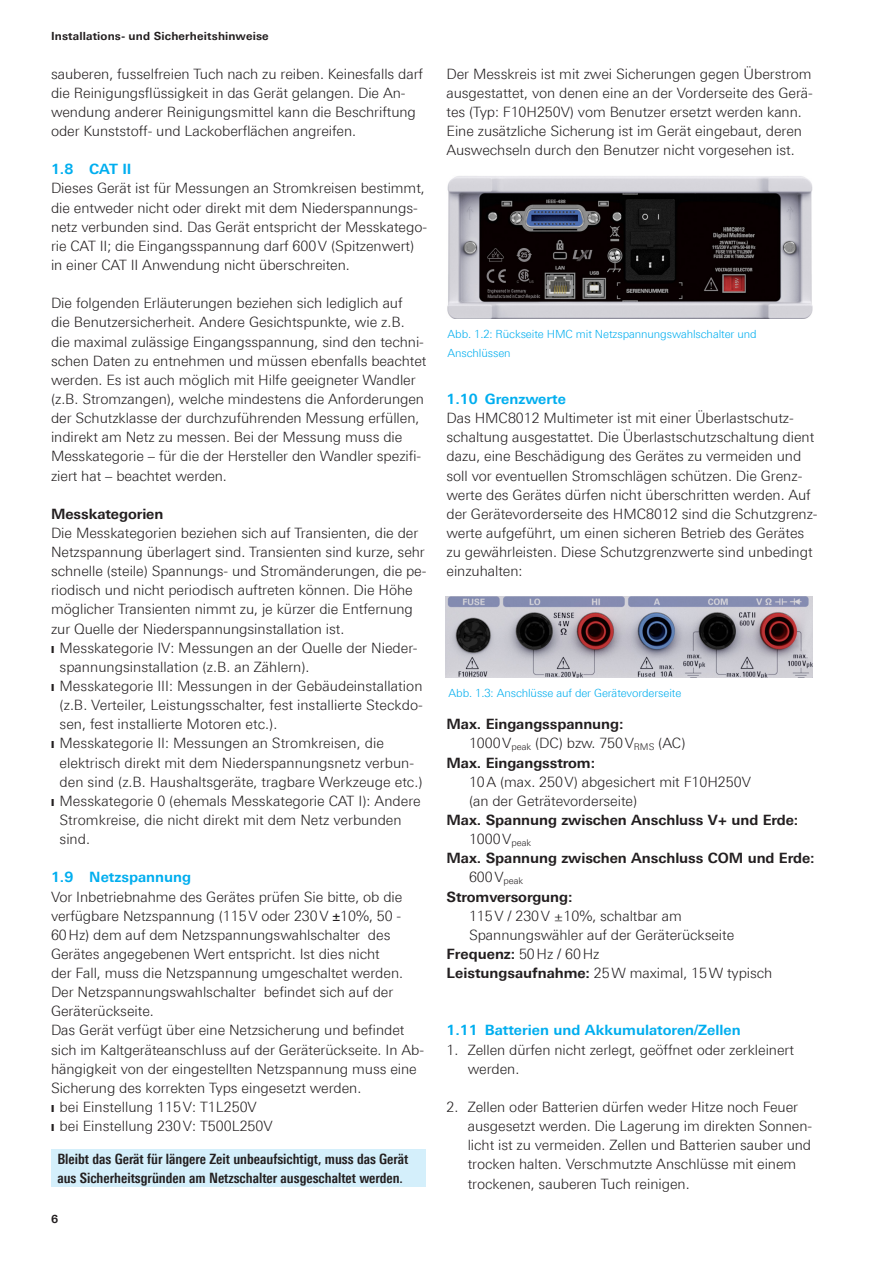
<style>
.page{position:relative;width:893px;height:1263px;background:#fff}
.page>*{position:absolute;margin:0;border:0;box-sizing:border-box;transform-origin:0 0}
.Fließtext{font:300 14.25px/19.2px "Linotype Univers 330";letter-spacing:-.005em;color:#231f20}
.Fließtext_halbfett{font:700 14.25px "Linotype Univers 630";letter-spacing:-.005em;color:#231f20}
.t1{font:700 14.25px/19.2px "Linotype Univers 620 Cn";color:#231f20}
.Subheadline{font:700 14.25px "Linotype Univers 630";color:#00aeef}
.Fließtext-2{font:700 14.25px "Linotype Univers 630";color:#231f20}
.t2{font:300 11.25px/19.2px "Linotype Univers 330";letter-spacing:-.01em;color:#00aeef}
.t3{font:700 11.25px "Linotype Univers 630";letter-spacing:.015em;color:#231f20}
.s1{font-family:"Arial Narrow";font-weight:400}
.s2{font-family:"Linotype Univers 330";font-weight:300}
.s3{font-family:"Linotype Univers 630";font-weight:700}
</style>
<div class="page">
<div style="left:51px;top:1149px;width:374px;height:38px;background:#d4effb"></div>
<img style="left:447px;top:176px;width:365px;height:143px">
<img style="left:446px;top:596px;width:366px;height:82px">
<p class="t3" style="left:51px;top:29px;width:219px">Installations- und Sicherheitshinweise</p>
<p class="Fließtext" style="left:51px;top:64px;width:374px">sauberen, fusselfreien Tuch nach zu reiben. Keinesfalls darf die Reinigungsflüssigkeit in das Gerät gelangen. Die An&shy;wendung anderer Reinigungsmittel kann die Beschriftung oder Kunststoff- und Lackoberflächen angreifen.</p>
<p class="Subheadline" style="left:51px;top:161px;width:82px">1.8 CAT II</p>
<p class="Fließtext" style="left:51px;top:179px;width:378px">Dieses Gerät ist für Messungen an Stromkreisen bestimmt, die entweder nicht oder direkt mit dem Niederspannungs&shy;netz verbunden sind. Das Gerät entspricht der Messkatego&shy;rie CAT II; die Eingangsspannung darf 600V (Spitzenwert) in einer CAT II Anwendung nicht überschreiten.</p>
<p class="Fließtext" style="left:51px;top:293px;width:377px">Die folgenden Erläuterungen beziehen sich lediglich auf<br>die Benutzersicherheit. Andere Gesichtspunkte, wie z.B. die maximal zulässige Eingangsspannung, sind den techni&shy;schen Daten zu entnehmen und müssen ebenfalls beachtet werden. Es ist auch möglich mit Hilfe geeigneter Wandler (z.B. Stromzangen), welche mindestens die Anforderungen der Schutzklasse der durchzuführenden Messung erfüllen, indirekt am Netz zu messen. Bei der Messung muss die Messkategorie – für die der Hersteller den Wandler spezifi&shy;ziert hat – beachtet werden.</p>
<p class="Fließtext_halbfett" style="left:51px;top:505px;width:114px">Messkategorien</p>
<p class="Fließtext" style="left:51px;top:523px;width:377px">Die Messkategorien beziehen sich auf Transienten, die der Netzspannung überlagert sind. Transienten sind kurze, sehr schnelle (steile) Spannungs- und Stromänderungen, die pe&shy;riodisch und nicht periodisch auftreten können. Die Höhe möglicher Transienten nimmt zu, je kürzer die Entfernung zur Quelle der Niederspannungsinstallation ist.</p>
<p class="Fließtext" style="left:60px;top:638px;width:360px;text-indent:-9px">❙ Messkategorie IV: Messungen an der Quelle der Nieder&shy;spannungsinstallation (z.B. an Zählern).</p>
<p class="Fließtext" style="left:60px;top:676px;width:365px;text-align:justify;text-indent:-9px">❙ Messkategorie III: Messungen in der Gebäudeinstallation (z.B. Verteiler, Leistungsschalter, fest installierte Steckdo&shy;sen, fest installierte Motoren etc.).</p>
<p class="Fließtext" style="left:60px;top:734px;width:364px;text-indent:-9px">❙ Messkategorie II: Messungen an Stromkreisen, die elektrisch direkt mit dem Niederspannungsnetz verbun&shy;den sind (z.B. Haushaltsgeräte, tragbare Werkzeuge etc.)</p>
<p class="Fließtext" style="left:60px;top:791px;width:363px;text-indent:-9px">❙ Messkategorie 0 (ehemals Messkategorie CAT I): Andere<br>Stromkreise, die nicht direkt mit dem Netz verbunden sind.</p>
<p class="Subheadline" style="left:51px;top:869px;width:142px">1.9 Netzspannung</p>
<p class="Fließtext" style="left:51px;top:887px;width:354px">Vor Inbetriebnahme des Gerätes prüfen Sie bitte, ob die verfügbare Netzspannung (115V oder 230V <span class="s1">±</span>10%, 50 - 60Hz) dem auf dem Netzspannungswahlschalter des Gerätes angegebenen Wert entspricht. Ist dies nicht der Fall, muss die Netzspannung umgeschaltet werden.<br>Der Netzspannungswahlschalter befindet sich auf der Geräterückseite.</p>
<p class="Fließtext" style="left:51px;top:1021px;width:375px">Das Gerät verfügt über eine Netzsicherung und befindet sich im Kaltgeräteanschluss auf der Geräterückseite. In Ab&shy;hängigkeit von der eingestellten Netzspannung muss eine Sicherung des korrekten Typs eingesetzt werden.</p>
<p class="Fließtext" style="left:51px;top:1097px;width:207px">❙ bei Einstellung 115V: T1L250V</p>
<p class="Fließtext" style="left:51px;top:1116px;width:223px">❙ bei Einstellung 230V: T500L250V</p>
<p class="t1" style="left:57px;top:1149px;width:352px">Bleibt das Gerät für längere Zeit unbeaufsichtigt, muss das Gerät aus Sicherheitsgründen am Netzschalter ausgeschaltet werden.</p>
<p class="t3" style="left:51px;top:1212px;width:9px">6</p>
<p class="Fließtext" style="left:446px;top:64px;width:368px">Der Messkreis ist mit zwei Sicherungen gegen Überstrom ausgestattet, von denen eine an der Vorderseite des Gerä&shy;tes (Typ: F10H250V) vom Benutzer ersetzt werden kann.<br>Eine zusätzliche Sicherung ist im Gerät eingebaut, deren Auswechseln durch den Benutzer nicht vorgesehen ist.</p>
<p class="t2" style="left:448px;top:324px;width:311px">Abb. 1.2: Rückseite HMC mit Netzspannungswahlschalter und<br>Anschlüssen</p>
<p class="Subheadline" style="left:446px;top:390px;width:121px">1. 10 Grenzwerte</p>
<p class="Fließtext" style="left:446px;top:408px;width:373px">Das HMC8012 Multimeter ist mit einer Überlastschutz&shy;schaltung ausgestattet. Die Überlastschutzschaltung dient dazu, eine Beschädigung des Gerätes zu vermeiden und soll vor eventuellen Stromschlägen schützen. Die Grenz&shy;werte des Gerätes dürfen nicht überschritten werden. Auf der Gerätevorderseite des HMC8012 sind die Schutzgrenz&shy;werte aufgeführt, um einen sicheren Betrieb des Gerätes zu gewährleisten. Diese Schutzgrenzwerte sind unbedingt einzuhalten:</p>
<p class="t2" style="left:449px;top:684px;width:234px">Abb. 1.3: Anschlüsse auf der Gerätevorderseite</p>
<p class="Fließtext_halbfett" style="left:446px;top:716px;width:179px">Max. Eingangsspannung:</p>
<p class="Fließtext" style="left:469px;top:734px;width:218px">1000V<sub>peak</sub> (DC) bzw. 750V<sub>RMS</sub> (AC)</p>
<p class="Fließtext_halbfett" style="left:446px;top:754px;width:150px">Max. Eingangsstrom:</p>
<p class="Fließtext" style="left:469px;top:772px;width:283px">10A (max. 250V) abgesichert mit F10H250V</p>
<p class="Fließtext" style="left:469px;top:791px;width:170px">(an der Geträtevorderseite)</p>
<p class="Fließtext_halbfett" style="left:446px;top:811px;width:353px">Max. Spannung zwischen Anschluss V+ und Erde:</p>
<p class="Fließtext" style="left:469px;top:829px;width:64px">1000V<sub>peak</sub></p>
<p class="Fließtext_halbfett" style="left:446px;top:850px;width:370px">Max. Spannung zwischen Anschluss COM und Erde:</p>
<p class="Fließtext" style="left:469px;top:867px;width:56px">600V<sub>peak</sub></p>
<p class="Fließtext_halbfett" style="left:446px;top:888px;width:128px">Stromversorgung:</p>
<p class="Fließtext" style="left:469px;top:906px;width:214px">115V / 230V ±10%, schaltbar am</p>
<p class="Fließtext" style="left:469px;top:925px;width:267px">Spannungswähler auf der Geräterückseite</p>
<p class="Fließtext-2" style="left:446px;top:945px;width:154px">Frequenz: <span class="s2">50Hz / 60Hz</span></p>
<p class="Fließtext" style="left:446px;top:963px;width:327px"><span class="s3">Leistungsaufnahme:</span> 25W maximal, 15W typisch</p>
<p class="Subheadline" style="left:446px;top:1022px;width:296px">1. 11 Batterien und Akkumulatoren/Zellen</p>
<p class="Fließtext" style="left:468px;top:1040px;width:328px;text-indent:-21px">1. Zellen dürfen nicht zerlegt, geöffnet oder zerkleinert werden.</p>
<p class="Fließtext" style="left:468px;top:1097px;width:346px;text-indent:-21px">2. Zellen oder Batterien dürfen weder Hitze noch Feuer ausgesetzt werden. Die Lagerung im direkten Sonnen&shy;licht ist zu vermeiden. Zellen und Batterien sauber und trocken halten. Verschmutzte Anschlüsse mit einem trockenen, sauberen Tuch reinigen.</p>
</div>
